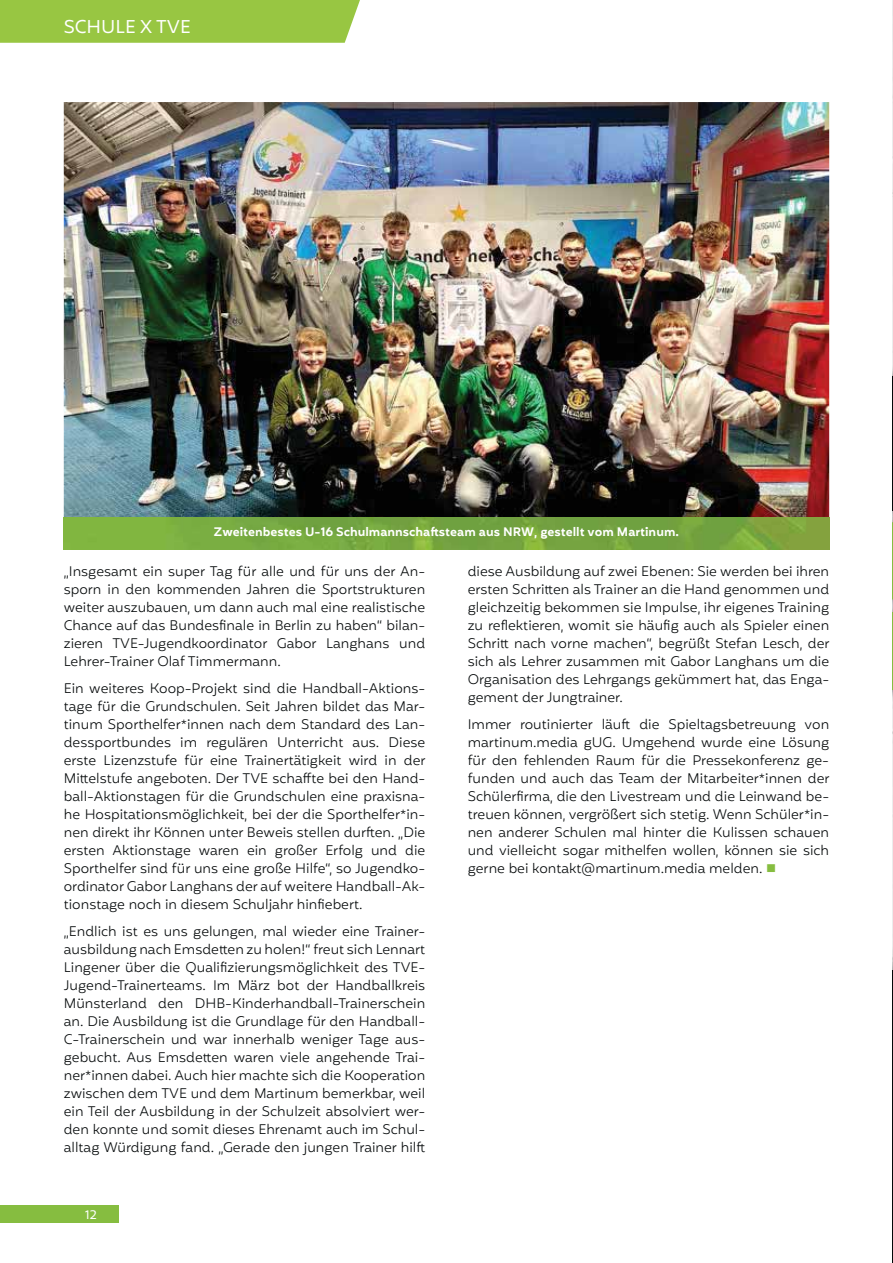
<style>
.page{position:relative;width:893px;height:1263px;background:#fff}
.page>*{position:absolute;margin:0;border:0;box-sizing:border-box;transform-origin:0 0}
.t1{font:18px "Mohr";color:#fff}
.t2{font:300 13.5px/18px "Mohr";color:#040809;text-align:justify}
.t3{font:600 12px "Mohr";color:#fff}
.t4{font:12px "Mohr";color:#fff}
</style>
<div class="page">
<div style="left:0;top:1205px;width:119px;height:17px;background:#86bd40"></div>
<img style="left:64px;top:102px;width:765px;height:416px">
<img style="left:64px;top:518px;width:765px;height:32px">
<img style="left:892px;top:0;width:1px;height:78px">
<img style="left:892px;top:78px;width:1px;height:285px">
<img style="left:892px;top:702px;width:1px;height:239px">
<svg style="left:892px;top:1236px;width:1px;height:27px"></svg>
<img style="left:892px;top:941px;width:1px;height:102px">
<img style="left:892px;top:1043px;width:1px;height:116px">
<img style="left:892px;top:1159px;width:1px;height:77px">
<img style="left:892px;top:612px;width:1px;height:90px">
<svg style="left:892px;top:599px;width:1px;height:13px"></svg>
<svg style="left:892px;top:363px;width:1px;height:13px"></svg>
<img style="left:892px;top:376px;width:1px;height:134px">
<svg style="left:892px;top:510px;width:1px;height:13px"></svg>
<div style="left:0;top:0;width:360px;height:43px;background:#98c642"></div>
<h1 class="t1" style="left:64px;top:17px;width:128px">SCHULE X TVE</h1>
<p class="t3" style="left:214px;top:526px;width:467px">Zweitenbestes U-16 Schulmannschaftsteam aus NRW, gestellt vom Martinum.</p>
<p class="t2" style="left:64px;top:563px;width:363px">„Insgesamt ein super Tag für alle und für uns der An&shy;sporn in den kommenden Jahren die Sportstrukturen weiter auszubauen, um dann auch mal eine realistische Chance auf das Bundesfinale in Berlin zu haben“ bilan&shy;zieren TVE-Jugendkoordinator Gabor Langhans und Lehrer-Trainer Olaf Timmermann.</p>
<p class="t2" style="left:64px;top:680px;width:363px">Ein weiteres Koop-Projekt sind die Handball-Aktions&shy;tage für die Grundschulen. Seit Jahren bildet das Mar&shy;tinum Sporthelfer*innen nach dem Standard des Lan&shy;dessportbundes im regulären Unterricht aus. Diese erste Lizenzstufe für eine Trainertätigkeit wird in der Mittelstufe angeboten. Der TVE schaffte bei den Hand&shy;ball-Aktionstagen für die Grundschulen eine praxisna&shy;he Hospitationsmöglichkeit, bei der die Sporthelfer*in&shy;nen direkt ihr Können unter Beweis stellen durften. „Die ersten Aktionstage waren ein großer Erfolg und die Sporthelfer sind für uns eine große Hilfe“, so Jugendko&shy;ordinator Gabor Langhans der auf weitere Handball-Ak&shy;tionstage noch in diesem Schuljahr hinfiebert.</p>
<p class="t2" style="left:64px;top:923px;width:363px">„Endlich ist es uns gelungen, mal wieder eine Trainer&shy;ausbildung nach Emsdetten zu holen!“ freut sich Lennart Lingener über die Qualifizierungsmöglichkeit des TVE-Jugend-Trainerteams. Im März bot der Handballkreis Münsterland den DHB-Kinderhandball-Trainerschein an. Die Ausbildung ist die Grundlage für den Handball-C-Trainerschein und war innerhalb weniger Tage aus&shy;gebucht. Aus Emsdetten waren viele angehende Trai&shy;ner*innen dabei. Auch hier machte sich die Kooperation zwischen dem TVE und dem Martinum bemerkbar, weil ein Teil der Ausbildung in der Schulzeit absolviert wer&shy;den konnte und somit dieses Ehrenamt auch im Schul&shy;alltag Würdigung fand. „Gerade den jungen Trainer hilft</p>
<p class="t4" style="left:85px;top:1208px;width:13px">12</p>
<p class="t2" style="left:468px;top:563px;width:363px">diese Ausbildung auf zwei Ebenen: Sie werden bei ihren ersten Schritten als Trainer an die Hand genommen und gleichzeitig bekommen sie Impulse, ihr eigenes Training zu reflektieren, womit sie häufig auch als Spieler einen Schritt nach vorne machen“, begrüßt Stefan Lesch, der sich als Lehrer zusammen mit Gabor Langhans um die Organisation des Lehrgangs gekümmert hat, das Enga&shy;gement der Jungtrainer.</p>
<p class="t2" style="left:468px;top:716px;width:363px">Immer routinierter läuft die Spieltagsbetreuung von martinum.media gUG. Umgehend wurde eine Lösung für den fehlenden Raum für die Pressekonferenz ge&shy;funden und auch das Team der Mitarbeiter*innen der Schülerfirma, die den Livestream und die Leinwand be&shy;treuen können, vergrößert sich stetig. Wenn Schüler*in&shy;nen anderer Schulen mal hinter die Kulissen schauen und vielleicht sogar mithelfen wollen, können sie sich gerne bei kontakt@martinum.media melden.</p>
</div>
